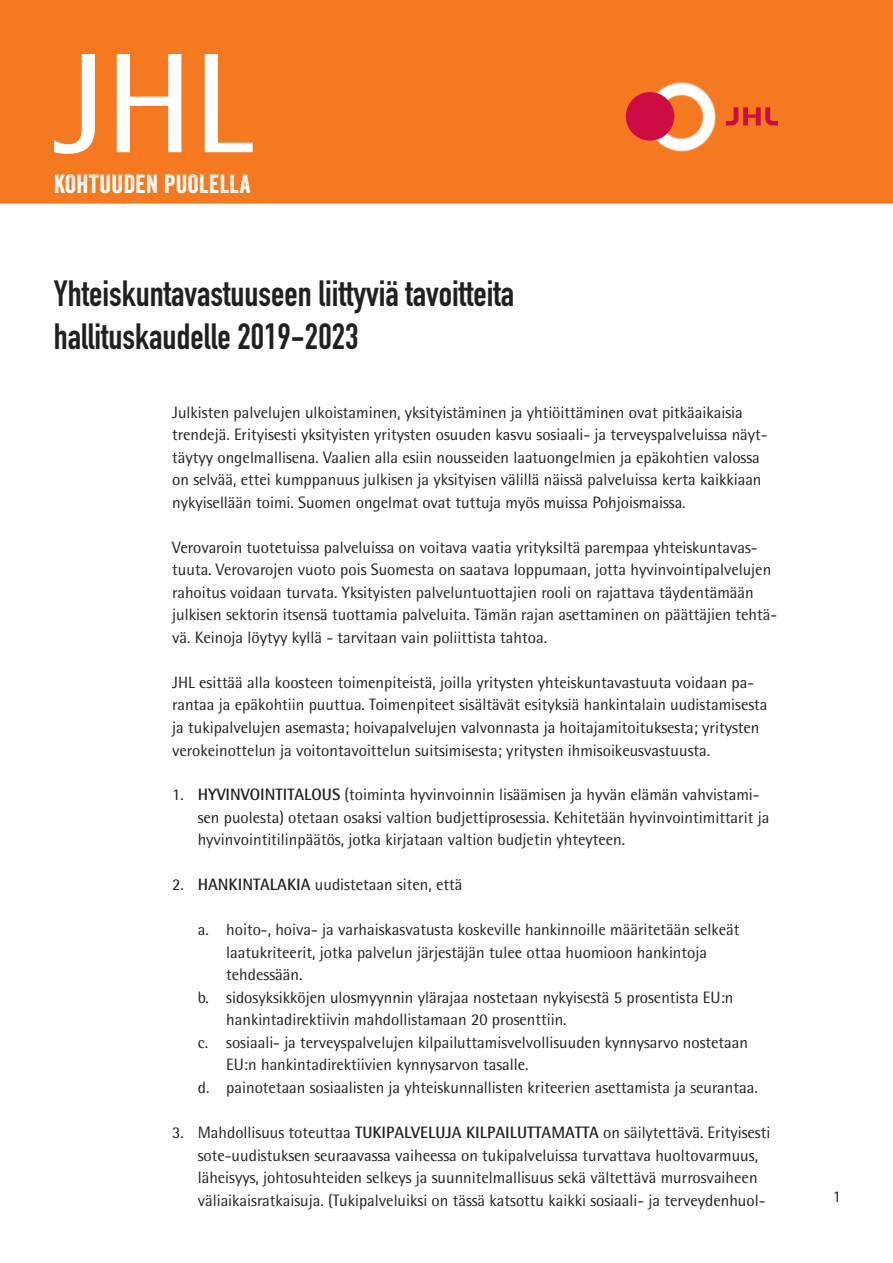
<style>
.page{position:relative;width:893px;height:1263px;background:#fff}
.page>*{position:absolute;margin:0;border:0;box-sizing:border-box;transform-origin:0 0}
.luvun_otsikko{font:36px/43.2px "DIN Engschrift Std";color:#231f20}
.t1{font:25.5px "Veneer";letter-spacing:.02em;color:#fff}
.leipis{font:16.5px/22.5px "Rotis Semi Sans Std";color:#231f20}
.s1{font-weight:700}
</style>
<div class="page">
<div style="left:1px;top:1px;width:891px;height:202px;background:#f47921"></div>
<div style="left:0;top:0;width:893px;height:204px;border:2px solid #f47921"></div>
<svg style="left:54px;top:54px;width:199px;height:100px"></svg>
<img style="left:641px;top:82px;width:75px;height:70px">
<div style="left:626px;top:92px;width:48px;height:49px;background:#cd0c44;border-radius:50%"></div>
<svg style="left:726px;top:107px;width:52px;height:18px"></svg>
<p class="t1" style="left:54px;top:168px;width:198px">KOHTUUDEN PUOLELLA</p>
<p class="luvun_otsikko" style="left:54px;top:272px;width:462px">Yhteiskuntavastuuseen liittyviä tavoitteita hallituskaudelle 2019-2023</p>
<p class="leipis" style="left:172px;top:401px;width:597px">Julkisten palvelujen ulkoistaminen, yksityistäminen ja yhtiöittäminen ovat pitkäaikaisia trendejä. Erityisesti yksityisten yritysten osuuden kasvu sosiaali- ja terveyspalveluissa näyt&shy;täytyy ongelmallisena. Vaalien alla esiin nousseiden laatuongelmien ja epäkohtien valossa on selvää, ettei kumppanuus julkisen ja yksityisen välillä näissä palveluissa kerta kaikkiaan nykyisellään toimi. Suomen ongelmat ovat tuttuja myös muissa Pohjoismaissa.</p>
<p class="leipis" style="left:172px;top:536px;width:606px">Verovaroin tuotetuissa palveluissa on voitava vaatia yrityksiltä parempaa yhteiskuntavas&shy;tuuta. Verovarojen vuoto pois Suomesta on saatava loppumaan, jotta hyvinvointipalvelujen rahoitus voidaan turvata. Yksityisten palveluntuottajien rooli on rajattava täydentämään julkisen sektorin itsensä tuottamia palveluita. Tämän rajan asettaminen on päättäjien tehtä&shy;vä. Keinoja löytyy kyllä - tarvitaan vain poliittista tahtoa.</p>
<p class="leipis" style="left:172px;top:671px;width:597px">JHL esittää alla koosteen toimenpiteistä, joilla yritysten yhteiskuntavastuuta voidaan pa&shy;rantaa ja epäkohtiin puuttua. Toimenpiteet sisältävät esityksiä hankintalain uudistamisesta ja tukipalvelujen asemasta; hoivapalvelujen valvonnasta ja hoitajamitoituksesta; yritysten verokeinottelun ja voitontavoittelun suitsimisesta; yritysten ihmisoikeusvastuusta.</p>
<p class="leipis" style="left:198px;top:784px;width:573px;text-indent:-26px">1. <span class="s1">HYVINVOINTITALOUS</span> (toiminta hyvinvoinnin lisäämisen ja hyvän elämän vahvistami&shy;sen puolesta) otetaan osaksi valtion budjettiprosessia. Kehitetään hyvinvointimittarit ja hyvinvointitilinpäätös, jotka kirjataan valtion budjetin yhteyteen.</p>
<p class="leipis" style="left:172px;top:874px;width:292px">2. <span class="s1">HANKINTALAKIA</span> uudistetaan siten, että</p>
<p class="leipis" style="left:198px;top:919px;width:543px;text-align:center">a. hoito-, hoiva- ja varhaiskasvatusta koskeville hankinnoille määritetään selkeät laatukriteerit, jotka palvelun järjestäjän tulee ottaa huomioon hankintoja</p>
<p class="leipis" style="left:226px;top:964px;width:78px">tehdessään.</p>
<p class="leipis" style="left:198px;top:986px;width:537px">b. sidosyksikköjen ulosmyynnin ylärajaa nostetaan nykyisestä 5 prosentista EU:n</p>
<p class="leipis" style="left:226px;top:1009px;width:342px">hankintadirektiivin mahdollistamaan 20 prosenttiin.</p>
<p class="leipis" style="left:226px;top:1031px;width:523px;text-indent:-28px">c. sosiaali- ja terveyspalvelujen kilpailuttamisvelvollisuuden kynnysarvo nostetaan<br>EU:n hankintadirektiivien kynnysarvon tasalle.</p>
<p class="leipis" style="left:198px;top:1076px;width:562px">d. painotetaan sosiaalisten ja yhteiskunnallisten kriteerien asettamista ja seurantaa.</p>
<p class="leipis" style="left:198px;top:1121px;width:574px;text-indent:-26px">3. Mahdollisuus toteuttaa <span class="s1">TUKIPALVELUJA KILPAILUTTAMATTA</span> on säilytettävä. Erityisesti sote-uudistuksen seuraavassa vaiheessa on tukipalveluissa turvattava huoltovarmuus, läheisyys, johtosuhteiden selkeys ja suunnitelmallisuus sekä vältettävä murrosvaiheen väliaikaisratkaisuja. (Tukipalveluiksi on tässä katsottu kaikki sosiaali- ja terveydenhuol-</p>
<p class="leipis" style="left:833px;top:1185px;width:10px">1</p>
</div>
